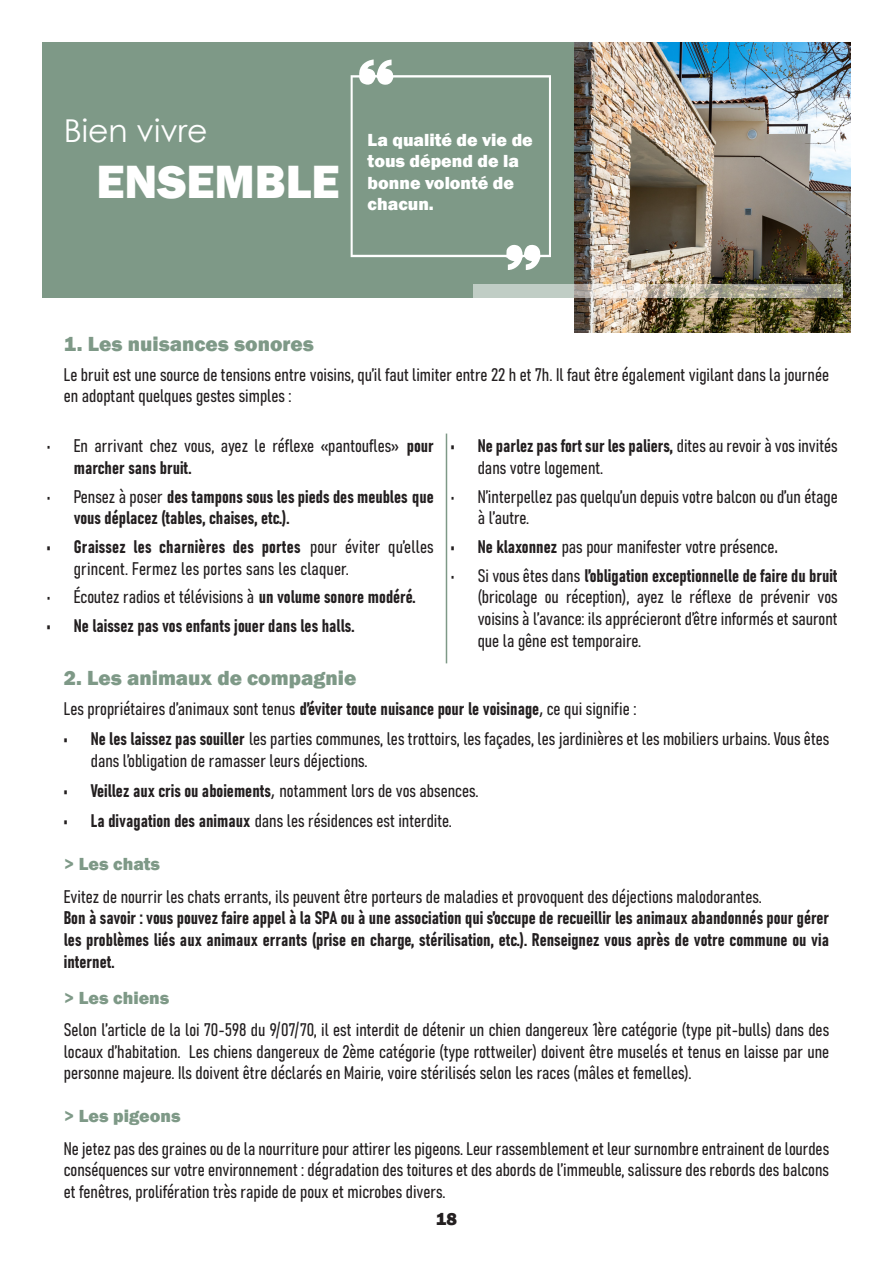
<style>
.page{position:relative;width:893px;height:1263px;background:#fff}
.page>*{position:absolute;margin:0;border:0;box-sizing:border-box;transform-origin:0 0}
.bienvenue{font:800 48px "Franklin Gothic";color:#fff}
.bienvenue-2{font:31.5px "Century Gothic";color:#fff}
.t1{font:800 21px "Franklin Gothic";color:#7e9987}
.t2{font:18px/21.6px "Bahnschrift";color:#231f20}
.bienvenue-3{font:800 18px/21.6px "Franklin Gothic";color:#fff}
.t3{font:800 18px "Franklin Gothic";color:#7e9987}
.t4{font:800 18px "Franklin Gothic";color:#231f20}
.s1{font-family:"Acumin Variable Concept"}
</style>
<div class="page">
<div style="left:43px;top:43px;width:799px;height:255px;background:#7e9987"></div>
<hr style="left:446px;top:434px;width:1px;height:229px;background:#7e9987">
<img style="left:574px;top:43px;width:276px;height:290px">
<svg style="left:351px;top:59px;width:200px;height:211px"></svg>
<svg style="left:473px;top:284px;width:370px;height:14px;background:#bdbdb1"></svg>
<p class="bienvenue-2" style="left:64px;top:109px;width:145px">Bien vivre</p>
<p class="bienvenue" style="left:97px;top:150px;width:245px">ENSEMBLE</p>
<p class="bienvenue-3" style="left:368px;top:129px;width:167px">La qualité de vie de tous dépend de la bonne volonté de chacun.</p>
<p class="t1" style="left:64px;top:330px;width:252px">1. Les nuisances sonores</p>
<p class="t2" style="left:64px;top:362px;width:767px">Le bruit est une source de tensions entre voisins, qu’il faut limiter entre 22 h et 7h. Il faut être également vigilant dans la journée en adoptant quelques gestes simples :</p>
<p class="t2" style="left:74px;top:434px;width:361px;text-indent:-27px">• En arrivant chez vous, ayez le réflexe «pantoufles» pour marcher sans bruit.</p>
<p class="t2" style="left:74px;top:484px;width:361px;text-indent:-27px">• Pensez à poser des tampons sous les pieds des meubles que vous déplacez (tables, chaises, etc.).</p>
<p class="t2" style="left:74px;top:534px;width:361px;text-indent:-27px">• Graissez les charnières des portes pour éviter qu’elles grincent. Fermez les portes sans les claquer.</p>
<p class="t2" style="left:47px;top:585px;width:370px">• Écoutez radios et télévisions à un volume sonore modéré.</p>
<p class="t2" style="left:47px;top:614px;width:309px">• Ne laissez pas vos enfants jouer dans les halls.</p>
<p class="t2" style="left:478px;top:434px;width:361px;text-indent:-27px">• Ne parlez pas fort sur les paliers, dites au revoir à vos invités dans votre logement.</p>
<p class="t2" style="left:478px;top:484px;width:361px;text-indent:-27px">• N’interpellez pas quelqu’un depuis votre balcon ou d’un étage à l’autre.</p>
<p class="t2" style="left:451px;top:534px;width:329px">• Ne klaxonnez pas pour manifester votre présence<span class="s1">.</span></p>
<p class="t2" style="left:478px;top:563px;width:361px;text-align:justify;text-indent:-27px">• Si vous êtes dans l’obligation exceptionnelle de faire du bruit (bricolage ou réception), ayez le réflexe de prévenir vos voisins à l’avance: ils apprécieront d’être informés et sauront que la gêne est temporaire.</p>
<p class="t1" style="left:64px;top:664px;width:294px">2. Les animaux de compagnie</p>
<p class="t2" style="left:64px;top:697px;width:574px">Les propriétaires d’animaux sont tenus d’éviter toute nuisance pour le voisinage<span class="s1">,</span> ce qui signifie :</p>
<p class="t2" style="left:91px;top:727px;width:740px;text-indent:-27px">• Ne les laissez pas souiller les parties communes, les trottoirs, les façades, les jardinières et les mobiliers urbains. Vous êtes dans l’obligation de ramasser leurs déjections.</p>
<p class="t2" style="left:64px;top:779px;width:416px">• Veillez aux cris ou aboiements<span class="s1">,</span> notamment lors de vos absences.</p>
<p class="t2" style="left:64px;top:809px;width:390px">• La divagation des animaux dans les résidences est interdite.</p>
<p class="t3" style="left:64px;top:853px;width:98px">&gt; Les chats</p>
<p class="t2" style="left:64px;top:884px;width:700px">Evitez de nourrir les chats errants, ils peuvent être porteurs de maladies et provoquent des déjections malodorantes.</p>
<p class="t2" style="left:64px;top:906px;width:767px;text-align:justify">Bon à savoir : vous pouvez faire appel à la SPA ou à une association qui s’occupe de recueillir les animaux abandonnés pour gérer les problèmes liés aux animaux errants (prise en charge, stérilisation, etc.). Renseignez vous après de votre commune ou via internet.</p>
<p class="t3" style="left:64px;top:986px;width:107px">&gt; Les chiens</p>
<p class="t2" style="left:64px;top:1018px;width:767px;text-align:justify">Selon l’article de la loi 70-598 du 9/07/70, il est interdit de détenir un chien dangereux 1ère catégorie (type pit-bulls) dans des locaux d’habitation. Les chiens dangereux de 2ème catégorie (type rottweiler) doivent être muselés et tenus en laisse par une personne majeure. Ils doivent être déclarés en Mairie, voire stérilisés selon les races (mâles et femelles).</p>
<p class="t3" style="left:64px;top:1105px;width:118px">&gt; Les pigeons</p>
<p class="t2" style="left:64px;top:1136px;width:767px;text-align:justify">Ne jetez pas des graines ou de la nourriture pour attirer les pigeons. Leur rassemblement et leur surnombre entrainent de lourdes conséquences sur votre environnement : dégradation des toitures et des abords de l’immeuble, salissure des rebords des balcons et fenêtres, prolifération très rapide de poux et microbes divers.</p>
<p class="t4" style="left:436px;top:1207px;width:23px">18</p>
</div>
